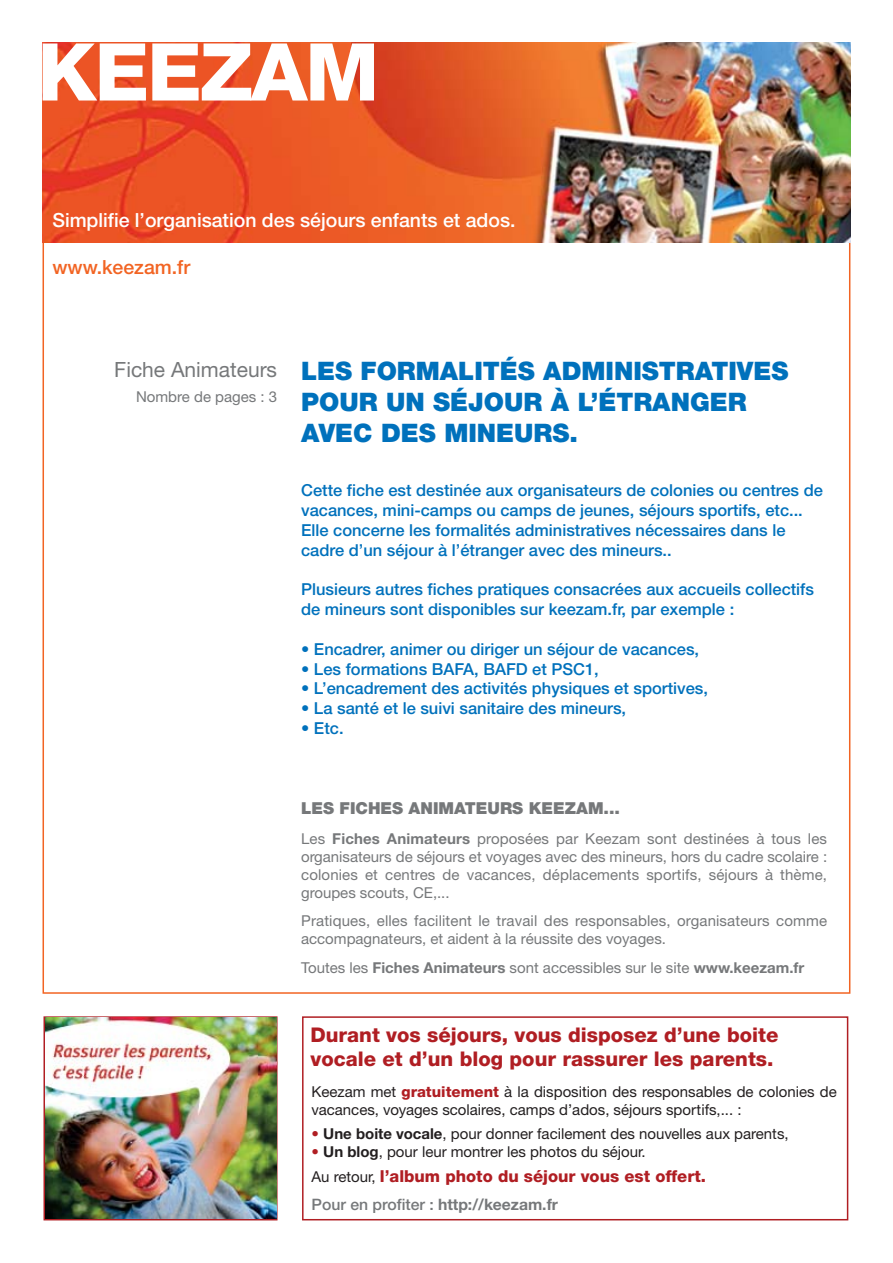
<style>
.page{position:relative;width:893px;height:1263px;background:#fff}
.page>*{position:absolute;margin:0;border:0;box-sizing:border-box;transform-origin:0 0}
.t1{font:800 79.8px "Helvetica Neue";letter-spacing:-.025em;color:#fff}
.t2{font:900 25.5px/30.6px "Helvetica Neue";color:#0071bc}
.t3{font:21px "Helvetica Neue";color:#76787a}
.t4{font:800 20.25px/24.3px "Helvetica Neue";color:#b01e23}
.t5{font:500 19.5px "Helvetica Neue";color:#fff}
.t6{font:500 19.5px "Helvetica Neue";color:#f26423}
.t7{font:500 16.5px/19.8px "Helvetica Neue";color:#0071bc}
.t8{font:800 16.5px "Helvetica Neue CE";color:#b01e23}
.t9{font:900 16.5px "Helvetica Neue";color:#76787a}
.t10{font:700 15.75px "Helvetica Neue CE";color:#76787a}
.t11{font:15px/18px "Helvetica Neue";color:#76787a;text-align:justify}
.t12{font:15px/18px "Helvetica Neue CE";color:#231f20}
.s1{font-weight:700}
.s2{font-weight:800;color:#b01e23}
.s3{color:#b01e23}
.s4{font-weight:400;font-size:15px;color:#231f20}
.s5{font-weight:500}
</style>
<div class="page">
<img style="left:43px;top:43px;width:807px;height:199px">
<svg style="left:43px;top:1016px;width:806px;height:205px"></svg>
<img style="left:45px;top:1018px;width:231px;height:201px">
<h1 class="t1" style="left:38px;top:44px;width:343px">KEEZAM</h1>
<p class="t5" style="left:52px;top:213px;width:465px">Simplifie l’organisation des séjours enfants et ados.</p>
<p class="t6" style="left:52px;top:260px;width:139px">www.keezam.fr</p>
<p class="t3" style="left:114px;top:362px;width:164px">Fiche Animateurs</p>
<p class="t11" style="left:136px;top:389px;width:143px">Nombre de pages : 3</p>
<h2 class="t2" style="left:301px;top:358px;width:489px">LES FORMALITÉS ADMINISTRATIVES<br>POUR UN SÉJOUR À L’ÉTRANGER<br>AVEC DES MINEURS.</h2>
<p class="t7" style="left:301px;top:482px;width:523px">Cette fiche est destinée aux organisateurs de colonies ou centres de vacances, mini-camps ou camps de jeunes, séjours sportifs, etc...<br>Elle concerne les formalités administratives nécessaires dans le cadre d’un séjour à l’étranger avec des mineurs..</p>
<p class="t7" style="left:301px;top:581px;width:514px">Plusieurs autres fiches pratiques consacrées aux accueils collectifs de mineurs sont disponibles sur keezam.fr, par exemple :</p>
<p class="t7" style="left:301px;top:641px;width:400px">• Encadrer, animer ou diriger un séjour de vacances,</p>
<p class="t7" style="left:301px;top:660px;width:299px">• Les formations BAFA, BAFD et PSC1,</p>
<p class="t7" style="left:301px;top:680px;width:408px">• L’encadrement des activités physiques et sportives,</p>
<p class="t7" style="left:301px;top:700px;width:326px">• La santé et le suivi sanitaire des mineurs,</p>
<p class="t7" style="left:301px;top:720px;width:44px">• Etc.</p>
<p class="t9" style="left:301px;top:802px;width:320px">LES FICHES ANIMATEURS KEEZAM...</p>
<p class="t11" style="left:301px;top:831px;width:527px">Les <span class="s1">Fiches Animateurs</span> proposées par Keezam sont destinées à tous les organisateurs de séjours et voyages avec des mineurs, hors du cadre scolaire : colonies et centres de vacances, déplacements sportifs, séjours à thème, groupes scouts, CE,...</p>
<p class="t11" style="left:301px;top:913px;width:527px">Pratiques, elles facilitent le travail des responsables, organisateurs comme accompagnateurs, et aident à la réussite des voyages.</p>
<p class="t11" style="left:301px;top:960px;width:505px">Toutes les <span class="s1">Fiches Animateurs</span> sont accessibles sur le site <span class="s1">www.keezam.fr</span></p>
<p class="t4" style="left:311px;top:1024px;width:469px">Durant vos séjours, vous disposez d’une boite vocale et d’un blog pour rassurer les parents.</p>
<p class="t12" style="left:312px;top:1084px;width:527px">Keezam met <span class="s2">gratuitement</span> à la disposition des responsables de colonies de vacances, voyages scolaires, camps d’ados, séjours sportifs,... :</p>
<p class="t12" style="left:312px;top:1126px;width:479px"><span class="s3">•</span> <span class="s1">Une boite vocale</span>, pour donner facilement des nouvelles aux parents,</p>
<p class="t12" style="left:312px;top:1144px;width:336px"><span class="s3">•</span> <span class="s1">Un blog</span>, pour leur montrer les photos du séjour.</p>
<p class="t8" style="left:312px;top:1170px;width:396px"><span class="s4">Au retour,</span> l’album photo du séjour vous est offert.</p>
<p class="t10" style="left:312px;top:1198px;width:248px"><span class="s5">Pour en profiter :</span> http://keezam.fr</p>
</div>
